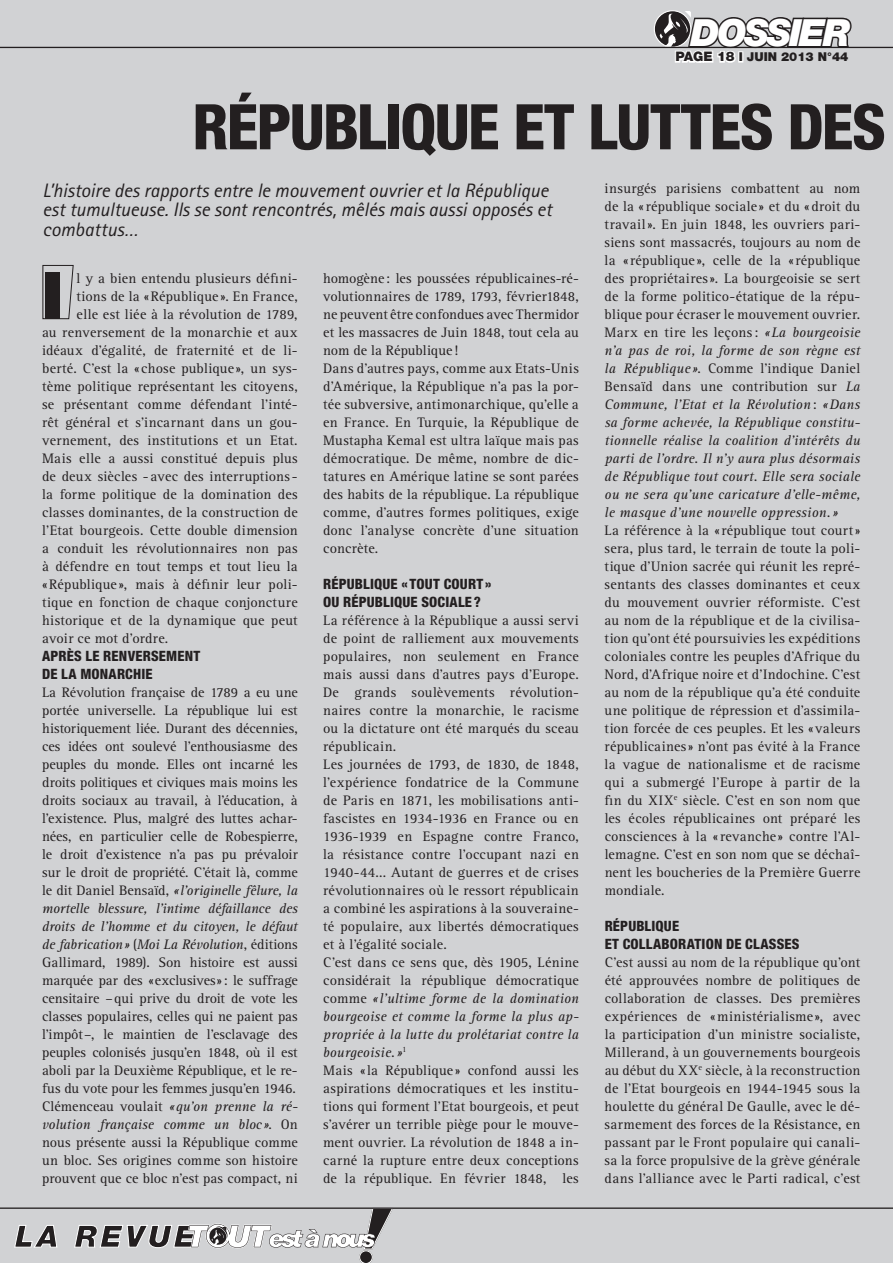
<style>
.page{position:relative;width:893px;height:1263px;background:#d1d2d4}
.page>*{position:absolute;margin:0;border:0;box-sizing:border-box;transform-origin:0 0}
.t1{font:900 64.65px "Helvetica Neue LT Std";color:#231f20}
.t2{font:800 condensed 63px "Helvetica Neue LT Std";letter-spacing:.155em;color:#231f20}
.t3{font:italic 900 37.5px "Helvetica Neue LT Std";letter-spacing:-.07em;color:#fff}
.t4{font:italic 19.5px/19.5px "Rotis Sans Serif Std";color:#231f20}
.t5{font:14.25px/18px "Rotis Serif Std";letter-spacing:.01em;color:#231f20}
.t6{font:800 condensed 14.25px/18px "Helvetica Neue LT Std";letter-spacing:.07em;color:#231f20}
.t7{font:800 condensed 14.25px/18px "Helvetica Neue LT Std";letter-spacing:.045em;color:#231f20}
.t8{font:800 condensed 14.25px/18px "Helvetica Neue LT Std";letter-spacing:.02em;color:#231f20}
.t9{font:900 12.3px "Helvetica Neue LT Std";color:#231f20}
.s1{font-size:13.2px}
.s2{font-style:italic}
</style>
<div class="page">
<svg style="left:654px;top:11px;width:37px;height:36px"></svg>
<div style="left:654px;top:10px;width:37px;height:38px;border:1px solid #fff;border-radius:50%"></div>
<svg style="left:14px;top:1209px;width:379px;height:54px"></svg>
<hr style="left:0;top:47px;width:893px;height:1px;background:#231f20">
<hr style="left:0;top:1207px;width:893px;height:2px;background:#231f20">
<svg style="left:660px;top:11px;width:193px;height:52px"></svg>
<div style="left:738px;top:51px;width:5px;height:12px;border:2px solid #fff"></div>
<svg style="left:42px;top:264px;width:32px;height:55px"></svg>
<h3 class="t3" style="left:690px;top:10px;width:161px">DOSSIER</h3>
<p class="t9" style="left:675px;top:50px;width:175px"><span class="s1">PAGE 18</span> I JUIN 2013 N°44</p>
<h2 class="t2" style="left:192px;top:88px;width:695px">RÉPUBLIQUE ET LUTTES DES</h2>
<h3 class="t4" style="left:43px;top:181px;width:511px">L’histoire des rapports entre le mouvement ouvrier et la République est tumultueuse. Ils se sont rencontrés, mêlés mais aussi opposés et combattus…</h3>
<h1 class="t1" style="left:42px;top:257px;width:16px">I</h1>
<p class="t5" style="left:77px;top:270px;width:223px">l y a bien entendu plusieurs défini-</p>
<p class="t5" style="left:77px;top:288px;width:223px">tions de la «République ». En France,</p>
<p class="t5" style="left:77px;top:306px;width:223px">elle est liée à la révolution de 1789,</p>
<p class="t5" style="left:42px;top:324px;width:257px">au renversement de la monarchie et aux</p>
<p class="t5" style="left:42px;top:342px;width:257px">idéaux d’égalité, de fraternité et de li-</p>
<p class="t5" style="left:42px;top:360px;width:257px">berté. C’est la «chose publique», un sys-</p>
<p class="t5" style="left:42px;top:378px;width:257px">tème politique représentant les citoyens,</p>
<p class="t5" style="left:42px;top:396px;width:257px">se présentant comme défendant l’inté-</p>
<p class="t5" style="left:42px;top:414px;width:257px">rêt général et s’incarnant dans un gou-</p>
<p class="t5" style="left:42px;top:432px;width:257px">vernement, des institutions et un Etat.</p>
<p class="t5" style="left:42px;top:450px;width:257px">Mais elle a aussi constitué depuis plus</p>
<p class="t5" style="left:42px;top:468px;width:257px">de deux siècles -avec des interruptions-</p>
<p class="t5" style="left:42px;top:486px;width:257px">la forme politique de la domination des</p>
<p class="t5" style="left:42px;top:504px;width:257px">classes dominantes, de la construction de</p>
<p class="t5" style="left:42px;top:522px;width:257px">l’Etat bourgeois. Cette double dimension</p>
<p class="t5" style="left:42px;top:540px;width:257px">a conduit les révolutionnaires non pas</p>
<p class="t5" style="left:42px;top:558px;width:257px">à défendre en tout temps et tout lieu la</p>
<p class="t5" style="left:42px;top:576px;width:257px">«République», mais à définir leur poli-</p>
<p class="t5" style="left:42px;top:594px;width:257px">tique en fonction de chaque conjoncture</p>
<p class="t5" style="left:42px;top:612px;width:257px">historique et de la dynamique que peut</p>
<p class="t5" style="left:42px;top:630px;width:128px">avoir ce mot d’ordre.</p>
<p class="t8" style="left:42px;top:647px;width:157px">APRÈS LE RENVERSEMENT<br>DE LA MONARCHIE</p>
<p class="t5" style="left:42px;top:684px;width:257px">La Révolution française de 1789 a eu une portée universelle. La république lui est historiquement liée. Durant des décennies, ces idées ont soulevé l’enthousiasme des peuples du monde. Elles ont incarné les droits politiques et civiques mais moins les droits sociaux au travail, à l’éducation, à l’existence. Plus, malgré des luttes achar&shy;nées, en particulier celle de Robespierre, le droit d’existence n’a pas pu prévaloir sur le droit de propriété. C’était là, comme le dit Daniel Bensaïd, <span class="s2">« l’originelle fêlure, la mortelle blessure, l’intime défaillance des droits de l’homme et du citoyen, le défaut de fabrication »</span> (<span class="s2">Moi La Révolution</span>, éditions Gallimard, 1989). Son histoire est aussi marquée par des «exclusives»: le suffrage censitaire –qui prive du droit de vote les classes populaires, celles qui ne paient pas l’impôt–, le maintien de l’esclavage des peuples colonisés jusqu’en 1848, où il est aboli par la Deuxième République, et le re&shy;fus du vote pour les femmes jusqu’en 1946.<br>Clémenceau voulait <span class="s2">« qu’on prenne la ré&shy;volution française comme un bloc »</span>. On nous présente aussi la République comme un bloc. Ses origines comme son histoire prouvent que ce bloc n’est pas compact, ni</p>
<p class="t5" style="left:323px;top:270px;width:257px">homogène: les poussées républicaines-ré&shy;volutionnaires de 1789, 1793, février1848, ne peuvent être confondues avec Thermidor et les massacres de Juin 1848, tout cela au nom de la République!<br>Dans d’autres pays, comme aux Etats-Unis d’Amérique, la République n’a pas la por&shy;tée subversive, antimonarchique, qu’elle a en France. En Turquie, la République de Mustapha Kemal est ultra laïque mais pas démocratique. De même, nombre de dic&shy;tatures en Amérique latine se sont parées des habits de la république. La république comme, d’autres formes politiques, exige donc l’analyse concrète d’une situation concrète.</p>
<p class="t6" style="left:323px;top:575px;width:170px">RÉPUBLIQUE « TOUT COURT »<br>OU RÉPUBLIQUE SOCIALE ?</p>
<p class="t5" style="left:323px;top:612px;width:257px">La référence à la République a aussi servi de point de ralliement aux mouvements populaires, non seulement en France mais aussi dans d’autres pays d’Europe.<br>De grands soulèvements révolution&shy;naires contre la monarchie, le racisme ou la dictature ont été marqués du sceau républicain.<br>Les journées de 1793, de 1830, de 1848, l’expérience fondatrice de la Commune de Paris en 1871, les mobilisations anti&shy;fascistes en 1934-1936 en France ou en 1936-1939 en Espagne contre Franco, la résistance contre l’occupant nazi en 1940-44... Autant de guerres et de crises révolutionnaires où le ressort républicain a combiné les aspirations à la souveraine&shy;té populaire, aux libertés démocratiques et à l’égalité sociale.<br>C’est dans ce sens que, dès 1905, Lénine considérait la république démocratique comme <span class="s2">« l’ultime forme de la domination bourgeoise et comme la forme la plus ap&shy;propriée à la lutte du prolétariat contre la bourgeoisie. »</span><sup>1<br></sup>Mais «la République » confond aussi les aspirations démocratiques et les institu&shy;tions qui forment l’Etat bourgeois, et peut s’avérer un terrible piège pour le mouve&shy;ment ouvrier. La révolution de 1848 a in&shy;carné la rupture entre deux conceptions de la république. En février 1848, les</p>
<p class="t5" style="left:605px;top:180px;width:257px;text-align:justify">insurgés parisiens combattent au nom de la «république sociale » et du «droit du travail». En juin 1848, les ouvriers pari&shy;siens sont massacrés, toujours au nom de la «république », celle de la «république des propriétaires». La bourgeoisie se sert de la forme politico-étatique de la répu&shy;blique pour écraser le mouvement ouvrier.<br>Marx en tire les leçons: <span class="s2">« La bourgeoisie n’a pas de roi, la forme de son règne est la République »</span>. Comme l’indique Daniel Bensaïd dans une contribution sur <span class="s2">La Commune, l’Etat et la Révolution</span>: <span class="s2">« Dans sa forme achevée, la République constitu&shy;tionnelle réalise la coalition d’intérêts du parti de l’ordre. Il n’y aura plus désormais de République tout court. Elle sera sociale ou ne sera qu’une caricature d’elle-même, le masque d’une nouvelle oppression. »</span></p>
<p class="t5" style="left:605px;top:522px;width:257px;text-align:justify">La référence à la «république tout court» sera, plus tard, le terrain de toute la poli&shy;tique d’Union sacrée qui réunit les repré&shy;sentants des classes dominantes et ceux du mouvement ouvrier réformiste. C’est au nom de la république et de la civilisa&shy;tion qu’ont été poursuivies les expéditions coloniales contre les peuples d’Afrique du Nord, d’Afrique noire et d’Indochine. C’est au nom de la république qu’a été conduite une politique de répression et d’assimila&shy;tion forcée de ces peuples. Et les «valeurs républicaines» n’ont pas évité à la France la vague de nationalisme et de racisme qui a submergé l’Europe à partir de la fin du XIX<sup>e</sup> siècle. C’est en son nom que les écoles républicaines ont préparé les consciences à la «revanche» contre l’Al&shy;lemagne. C’est en son nom que se déchaî&shy;nent les boucheries de la Première Guerre mondiale.</p>
<p class="t7" style="left:605px;top:917px;width:196px">RÉPUBLIQUE<br>ET COLLABORATION DE CLASSES</p>
<p class="t5" style="left:605px;top:954px;width:257px;text-align:justify">C’est aussi au nom de la république qu’ont été approuvées nombre de politiques de collaboration de classes. Des premières expériences de «ministérialisme», avec la participation d’un ministre socialiste, Millerand, à un gouvernements bourgeois au début du XX<sup>e</sup> siècle, à la reconstruction de l’Etat bourgeois en 1944-1945 sous la houlette du général De Gaulle, avec le dé&shy;sarmement des forces de la Résistance, en passant par le Front populaire qui canali&shy;sa la force propulsive de la grève générale dans l’alliance avec le Parti radical, c’est</p>
</div>
